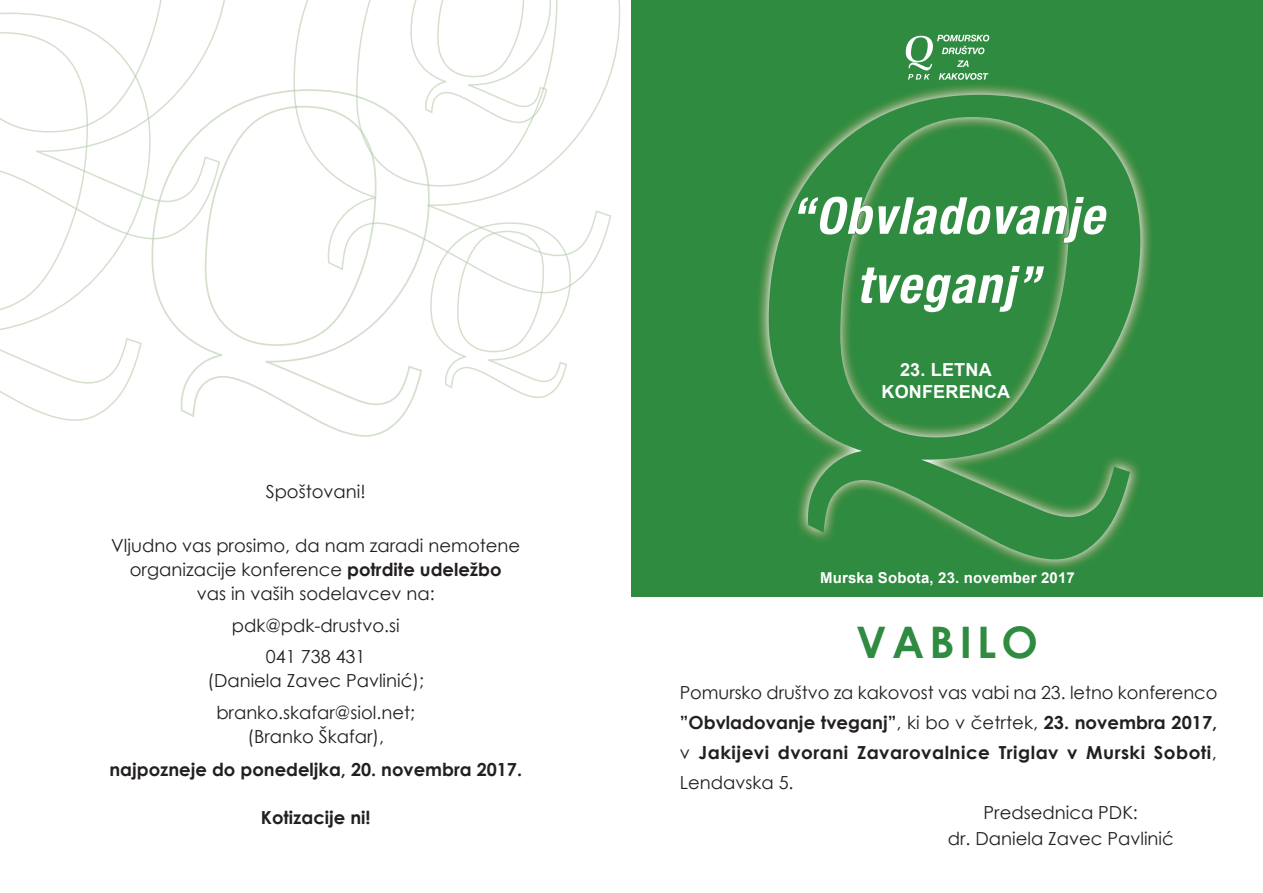
<style>
.page{position:relative;width:1263px;height:893px;background:#fff}
.page>*{position:absolute;margin:0;border:0;box-sizing:border-box;transform-origin:0 0}
.t1{font:italic 700 condensed 51px/69px "Helvetica Neue LT Pro";letter-spacing:.03em;color:#fff;text-align:center}
.t2{font:700 43.5px "Century Gothic";letter-spacing:.12em;color:#2f8b40}
.t3{font:18px/24px "Century Gothic";color:#231f20;text-align:center}
.t4{font:700 18px "Century Gothic";color:#231f20}
.t5{font:700 18px "Century Gothic";letter-spacing:.025em;color:#231f20}
.t6{font:700 18px/21.6px "Arial";letter-spacing:.01em;color:#fff;text-align:center}
.t7{font:700 15px "Arial";letter-spacing:.01em;color:#fff}
.s1{font-weight:700}
.s2{font-weight:400}
</style>
<div class="page">
<div style="left:631px;top:0;width:632px;height:597px;background:#2f8b40"></div>
<img style="left:758px;top:85px;width:393px;height:296px">
<img style="left:1012px;top:559px;width:78px;height:10px">
<svg style="left:769px;top:95px;width:371px;height:464px"></svg>
<svg style="left:152px;top:90px;width:262px;height:347px"></svg>
<svg style="left:293px;top:0;width:327px;height:293px"></svg>
<svg style="left:294px;top:0;width:277px;height:398px"></svg>
<svg style="left:0;top:0;width:225px;height:239px"></svg>
<svg style="left:0;top:13px;width:151px;height:408px"></svg>
<svg style="left:75px;top:75px;width:86px;height:164px"></svg>
<svg style="left:906px;top:35px;width:83px;height:45px"></svg>
<svg style="left:796px;top:195px;width:311px;height:49px"></svg>
<svg style="left:860px;top:264px;width:186px;height:50px"></svg>
<p class="t3" style="left:266px;top:479px;width:102px">Spoštovani!</p>
<p class="t3" style="left:111px;top:533px;width:411px">Vljudno vas prosimo, da nam zaradi nemotene organizacije konference <span class="s1">potrdite udeležbo<br></span>vas in vaših sodelavcev na:</p>
<p class="t3" style="left:232px;top:609px;width:169px;line-height:31.5px">pdk@pdk-drustvo.si<br>041 738 431</p>
<p class="t3" style="left:207px;top:665px;width:218px;line-height:31.5px">(Daniela Zavec Pavlinić); branko.skafar@siol.net;</p>
<p class="t3" style="left:247px;top:724px;width:138px">(Branko Škafar),</p>
<p class="t4" style="left:109px;top:755px;width:414px">najpozneje do ponedeljka, 20. novembra 2017.</p>
<p class="t4" style="left:261px;top:804px;width:111px">Kotizacije ni!</p>
<h1 class="t1" style="left:790px;top:182px;width:315px">“Obvladovanje tveganj”</h1>
<p class="t6" style="left:881px;top:360px;width:130px">23. LETNA<br>KONFERENCA</p>
<p class="t7" style="left:820px;top:568px;width:256px">Murska Sobota, 23. november 2017</p>
<h2 class="t2" style="left:856px;top:609px;width:183px">VABILO</h2>
<p class="t3" style="left:680px;top:680px;width:539px">Pomursko društvo za kakovost vas vabi na 23. letno konferenco</p>
<p class="t4" style="left:680px;top:708px;width:539px">”Obvladovanje tveganj”<span class="s2">, ki bo v četrtek,</span> 23. novembra 2017,</p>
<p class="t5" style="left:680px;top:738px;width:539px"><span class="s2">v</span> Jakijevi dvorani Zavarovalnice Triglav v Murski Soboti<span class="s2">,</span></p>
<p class="t3" style="left:680px;top:770px;width:115px">Lendavska 5.</p>
<p class="t3" style="left:984px;top:800px;width:156px">Predsednica PDK:</p>
<p class="t3" style="left:948px;top:826px;width:228px">dr. Daniela Zavec Pavlinić</p>
</div>
